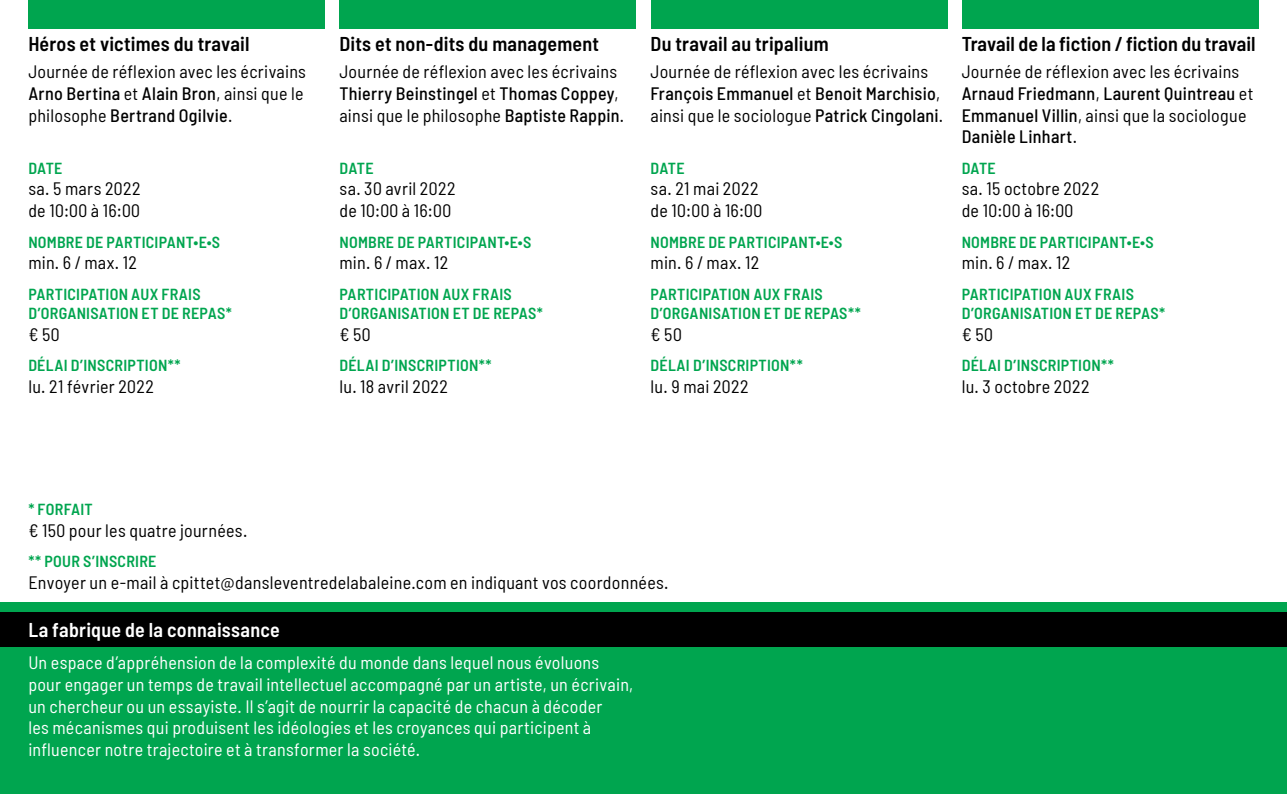
<style>
.page{position:relative;width:1287px;height:794px;background:#fff}
.page>*{position:absolute;margin:0;border:0;box-sizing:border-box;transform-origin:0 0}
.Item__titre_principa{font:600 semi-condensed 20px "Barlow";letter-spacing:.01em;color:#000}
.t1{font:600 semi-condensed 20px "Barlow";letter-spacing:.01em;color:#fff}
.Item__info{font:semi-condensed 18px/21.6px "Barlow";letter-spacing:.015em;color:#000}
.t2{font:semi-condensed 18px/21.6px "Barlow";letter-spacing:.015em;color:#fff}
.Item__type_d_info{font:600 semi-condensed 16px/19.2px "Barlow";letter-spacing:.015em;color:#00a54f}
.s1{font-weight:500}
</style>
<div class="page">
<div style="left:0;top:603px;width:1287px;height:191px;background:#00a54f"></div>
<div style="left:28px;top:0;width:297px;height:29px;background:#00a54f"></div>
<div style="left:339px;top:0;width:297px;height:29px;background:#00a54f"></div>
<div style="left:651px;top:0;width:296px;height:29px;background:#00a54f"></div>
<div style="left:962px;top:0;width:297px;height:29px;background:#00a54f"></div>
<div style="left:0;top:613px;width:1287px;height:34px;background:#000"></div>
<p class="Item__titre_principa" style="left:28px;top:32px;width:223px">Héros et victimes du travail</p>
<p class="Item__info" style="left:28px;top:61px;width:279px">Journée de réflexion avec les écrivains<br><span class="s1">Arno Bertina</span> et <span class="s1">Alain Bron</span>, ainsi que le philosophe <span class="s1">Bertrand Ogilvie</span>.</p>
<p class="Item__type_d_info" style="left:28px;top:158px;width:36px">DATE</p>
<p class="Item__info" style="left:28px;top:178px;width:114px">sa. 5 mars 2022 de 10:00 à 16:00</p>
<p class="Item__type_d_info" style="left:28px;top:232px;width:193px">NOMBRE DE PARTICIPANT∙E∙S</p>
<p class="Item__info" style="left:28px;top:251px;width:110px">min. 6 / max. 12</p>
<p class="Item__type_d_info" style="left:28px;top:284px;width:205px">PARTICIPATION AUX FRAIS<br>D’ORGANISATION ET DE REPAS*</p>
<p class="Item__info" style="left:28px;top:323px;width:33px">€ 50</p>
<p class="Item__type_d_info" style="left:28px;top:355px;width:154px">DÉLAI D’INSCRIPTION**</p>
<p class="Item__info" style="left:28px;top:375px;width:127px">lu. 21 février 2022</p>
<p class="Item__titre_principa" style="left:339px;top:32px;width:261px">Dits et non-dits du management</p>
<p class="Item__info" style="left:339px;top:61px;width:286px">Journée de réflexion avec les écrivains<br><span class="s1">Thierry Beinstingel</span> et <span class="s1">Thomas Coppey</span>, ainsi que le philosophe <span class="s1">Baptiste Rappin</span>.</p>
<p class="Item__type_d_info" style="left:339px;top:158px;width:36px">DATE</p>
<p class="Item__info" style="left:339px;top:178px;width:118px">sa. 30 avril 2022 de 10:00 à 16:00</p>
<p class="Item__type_d_info" style="left:339px;top:232px;width:193px">NOMBRE DE PARTICIPANT∙E∙S</p>
<p class="Item__info" style="left:339px;top:251px;width:110px">min. 6 / max. 12</p>
<p class="Item__type_d_info" style="left:339px;top:284px;width:205px">PARTICIPATION AUX FRAIS<br>D’ORGANISATION ET DE REPAS*</p>
<p class="Item__info" style="left:339px;top:323px;width:33px">€ 50</p>
<p class="Item__type_d_info" style="left:339px;top:355px;width:154px">DÉLAI D’INSCRIPTION**</p>
<p class="Item__info" style="left:339px;top:375px;width:110px">lu. 18 avril 2022</p>
<p class="Item__titre_principa" style="left:651px;top:32px;width:180px">Du travail au tripalium</p>
<p class="Item__info" style="left:651px;top:61px;width:294px">Journée de réflexion avec les écrivains<br><span class="s1">François Emmanuel</span> et <span class="s1">Benoit Marchisio</span>, ainsi que le sociologue <span class="s1">Patrick Cingolani</span>.</p>
<p class="Item__type_d_info" style="left:651px;top:158px;width:36px">DATE</p>
<p class="Item__info" style="left:651px;top:178px;width:113px">sa. 21 mai 2022 de 10:00 à 16:00</p>
<p class="Item__type_d_info" style="left:651px;top:232px;width:193px">NOMBRE DE PARTICIPANT∙E∙S</p>
<p class="Item__info" style="left:651px;top:251px;width:110px">min. 6 / max. 12</p>
<p class="Item__type_d_info" style="left:651px;top:284px;width:212px">PARTICIPATION AUX FRAIS<br>D’ORGANISATION ET DE REPAS**</p>
<p class="Item__info" style="left:651px;top:323px;width:33px">€ 50</p>
<p class="Item__type_d_info" style="left:651px;top:355px;width:154px">DÉLAI D’INSCRIPTION**</p>
<p class="Item__info" style="left:651px;top:375px;width:100px">lu. 9 mai 2022</p>
<p class="Item__titre_principa" style="left:962px;top:32px;width:295px">Travail de la fiction / fiction du travail</p>
<p class="Item__info" style="left:962px;top:61px;width:293px">Journée de réflexion avec les écrivains <span class="s1">Arnaud Friedmann</span>, <span class="s1">Laurent Quintreau</span> et <span class="s1">Emmanuel Villin</span>, ainsi que la sociologue <span class="s1">Danièle Linhart</span>.</p>
<p class="Item__type_d_info" style="left:962px;top:158px;width:36px">DATE</p>
<p class="Item__info" style="left:962px;top:178px;width:139px">sa. 15 octobre 2022 de 10:00 à 16:00</p>
<p class="Item__type_d_info" style="left:962px;top:232px;width:193px">NOMBRE DE PARTICIPANT∙E∙S</p>
<p class="Item__info" style="left:962px;top:251px;width:110px">min. 6 / max. 12</p>
<p class="Item__type_d_info" style="left:962px;top:284px;width:205px">PARTICIPATION AUX FRAIS<br>D’ORGANISATION ET DE REPAS*</p>
<p class="Item__info" style="left:962px;top:323px;width:33px">€ 50</p>
<p class="Item__type_d_info" style="left:962px;top:355px;width:154px">DÉLAI D’INSCRIPTION**</p>
<p class="Item__info" style="left:962px;top:375px;width:129px">lu. 3 octobre 2022</p>
<p class="Item__type_d_info" style="left:28px;top:499px;width:66px">* FORFAIT</p>
<p class="Item__info" style="left:28px;top:519px;width:220px">€ 150 pour les quatre journées.</p>
<p class="Item__type_d_info" style="left:28px;top:551px;width:130px">** POUR S’INSCRIRE</p>
<p class="Item__info" style="left:28px;top:571px;width:642px">Envoyer un e-mail à cpittet@dansleventredelabaleine.com en indiquant vos coordonnées.</p>
<p class="t1" style="left:28px;top:617px;width:253px">La fabrique de la connaissance</p>
<p class="t2" style="left:28px;top:651px;width:606px">Un espace d’appréhension de la complexité du monde dans lequel nous évoluons pour engager un temps de travail intellectuel accompagné par un artiste, un écrivain, un chercheur ou un essayiste. Il s’agit de nourrir la capacité de chacun à décoder<br>les mécanismes qui produisent les idéologies et les croyances qui participent à influencer notre trajectoire et à transformer la société.</p>
</div>
